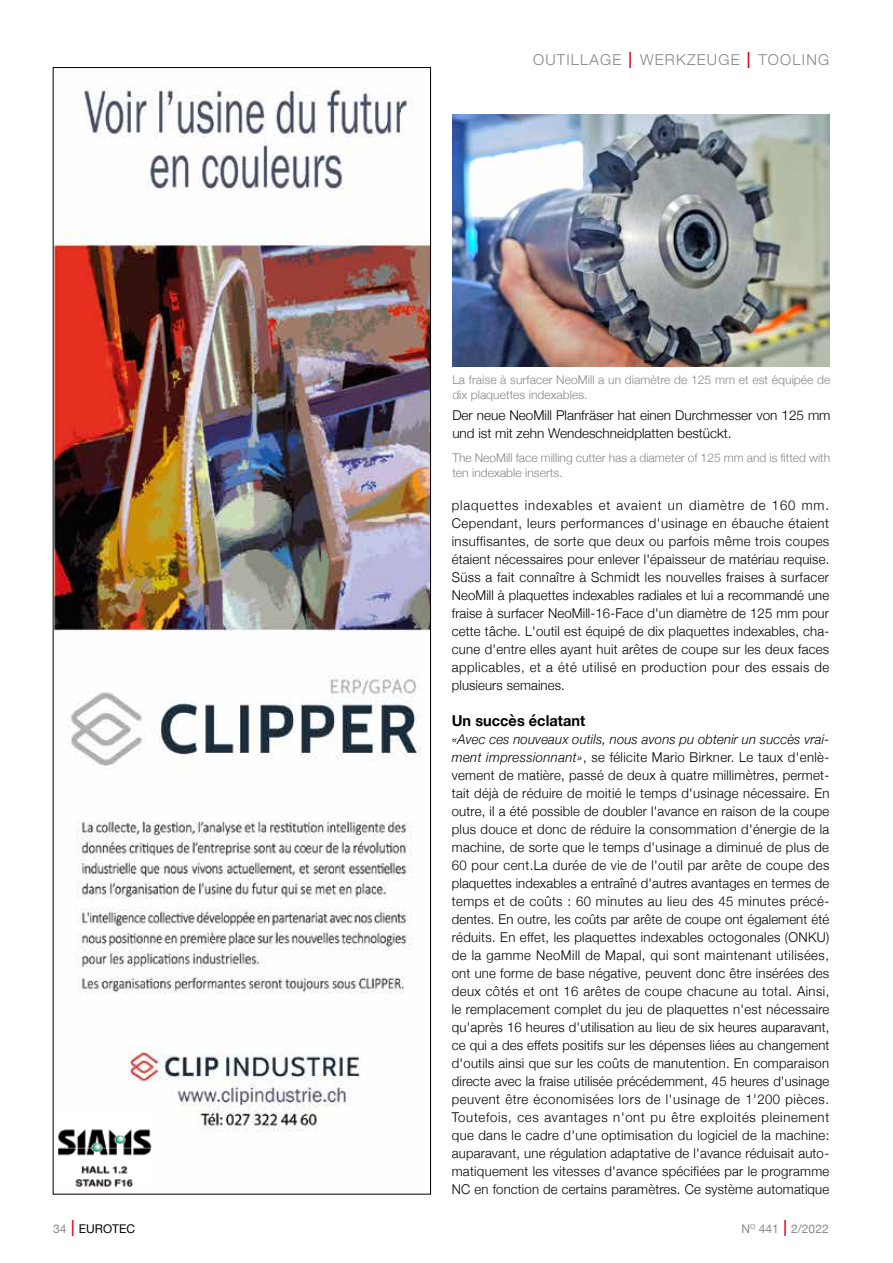
<style>
.page{position:relative;width:893px;height:1263px;background:#fff}
.page>*{position:absolute;margin:0;border:0;box-sizing:border-box;transform-origin:0 0}
.t1{font:300 15px "Helvetica Neue";letter-spacing:.08em;color:#878787}
.t2{font:700 15px "Helvetica Neue";color:#000}
.t3{font:300 13.5px/18px "Helvetica Neue";letter-spacing:.01em;color:#000;text-align:justify}
.t4{font:300 12px/15px "Helvetica Neue";letter-spacing:.005em;color:#878787}
.t5{font:12px "Helvetica Neue";color:#878787}
.t6{font:12px "Helvetica Neue";color:#000}
.s1{font-size:22.5px;color:#e30613}
.s2{font-style:italic}
.s3{color:#878787}
.s4{font-weight:300;font-stretch:condensed;font-size:22.5px;color:#e30613}
</style>
<div class="page">
<img style="left:55px;top:86px;width:374px;height:1046px">
<img style="left:452px;top:114px;width:377px;height:252px">
<img style="left:58px;top:1114px;width:97px;height:73px">
<p class="t1" style="left:533px;top:48px;width:298px">OUTILLAGE <span class="s1">I</span> WERKZEUGE <span class="s1">I</span> TOOLING</p>
<p class="t4" style="left:452px;top:371px;width:380px">La fraise à surfacer NeoMill a un diamètre de 125 mm et est équipée de dix plaquettes indexables.</p>
<p class="t3" style="left:452px;top:405px;width:380px">Der neue NeoMill Planfräser hat einen Durchmesser von 125 mm und ist mit zehn Wendeschneidplatten bestückt.</p>
<p class="t4" style="left:452px;top:449px;width:379px">The NeoMill face milling cutter has a diameter of 125 mm and is fitted with ten indexable inserts.</p>
<p class="t3" style="left:452px;top:495px;width:379px">plaquettes indexables et avaient un diamètre de 160 mm.<br>Cependant, leurs performances d'usinage en ébauche étaient insuffisantes, de sorte que deux ou parfois même trois coupes étaient nécessaires pour enlever l'épaisseur de matériau requise.<br>Süss a fait connaître à Schmidt les nouvelles fraises à surfacer NeoMill à plaquettes indexables radiales et lui a recommandé une fraise à surfacer NeoMill-16-Face d'un diamètre de 125 mm pour cette tâche. L'outil est équipé de dix plaquettes indexables, cha&shy;cune d'entre elles ayant huit arêtes de coupe sur les deux faces applicables, et a été utilisé en production pour des essais de plusieurs semaines.</p>
<p class="t2" style="left:452px;top:709px;width:135px">Un succès éclatant</p>
<p class="t3" style="left:452px;top:729px;width:379px"><span class="s2">«Avec ces nouveaux outils, nous avons pu obtenir un succès vrai&shy;ment impressionnant»</span>, se félicite Mario Birkner. Le taux d'enlè&shy;vement de matière, passé de deux à quatre millimètres, permet&shy;tait déjà de réduire de moitié le temps d'usinage nécessaire. En outre, il a été possible de doubler l'avance en raison de la coupe plus douce et donc de réduire la consommation d'énergie de la machine, de sorte que le temps d'usinage a diminué de plus de 60 pour cent.La durée de vie de l'outil par arête de coupe des plaquettes indexables a entraîné d'autres avantages en termes de temps et de coûts : 60 minutes au lieu des 45 minutes précé&shy;dentes. En outre, les coûts par arête de coupe ont également été réduits. En effet, les plaquettes indexables octogonales (ONKU) de la gamme NeoMill de Mapal, qui sont maintenant utilisées, ont une forme de base négative, peuvent donc être insérées des deux côtés et ont 16 arêtes de coupe chacune au total. Ainsi, le remplacement complet du jeu de plaquettes n'est nécessaire qu'après 16 heures d'utilisation au lieu de six heures auparavant, ce qui a des effets positifs sur les dépenses liées au changement d'outils ainsi que sur les coûts de manutention. En comparaison directe avec la fraise utilisée précédemment, 45 heures d'usinage peuvent être économisées lors de l'usinage de 1'200 pièces.<br>Toutefois, ces avantages n'ont pu être exploités pleinement que dans le cadre d'une optimisation du logiciel de la machine: auparavant, une régulation adaptative de l'avance réduisait auto&shy;matiquement les vitesses d'avance spécifiées par le programme NC en fonction de certains paramètres. Ce système automatique</p>
<p class="t6" style="left:53px;top:1220px;width:84px"><span class="s3">34</span> <span class="s4">I</span> EUROTEC</p>
<p class="t5" style="left:741px;top:1220px;width:89px">N<sup>O</sup> 441 <span class="s4">I</span> 2/2022</p>
</div>
